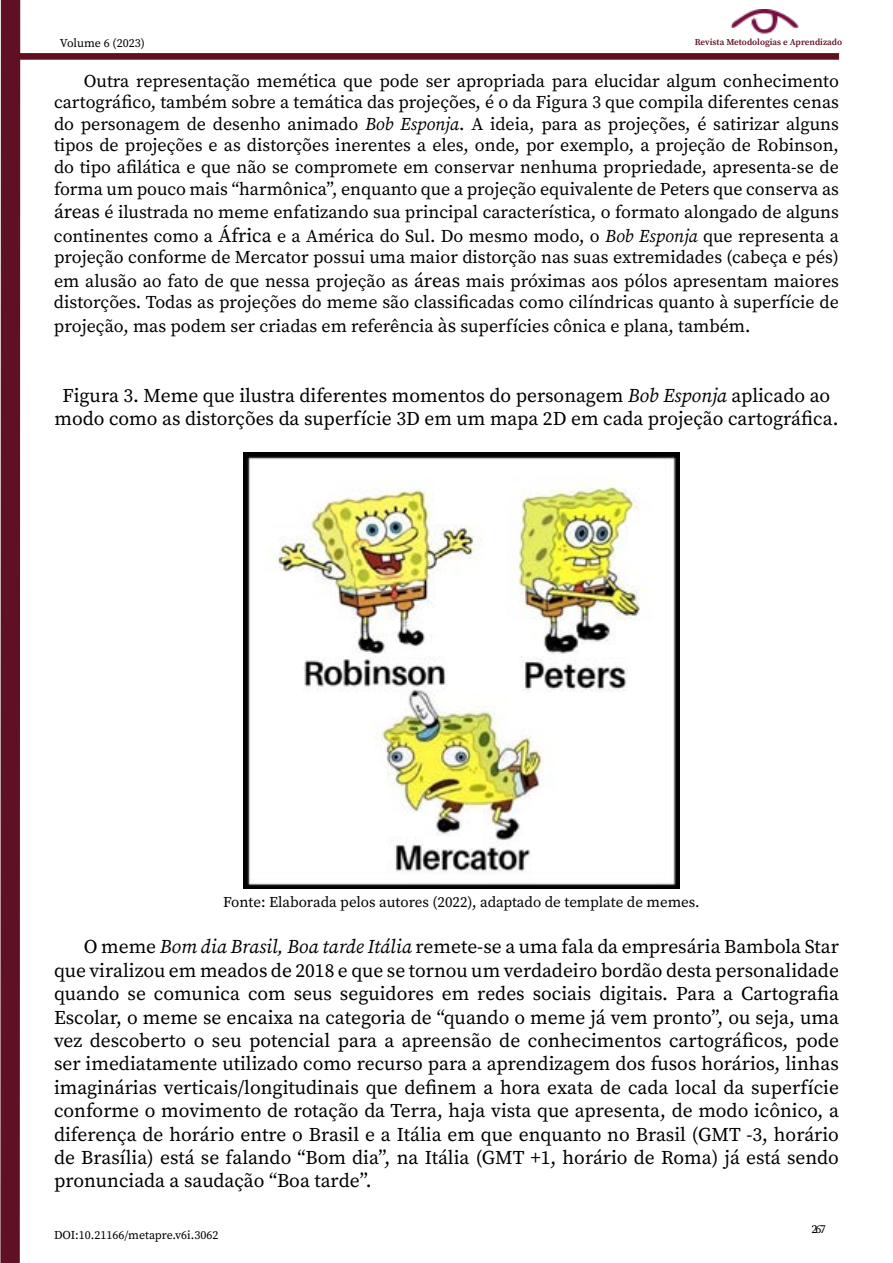
<style>
.page{position:relative;width:893px;height:1263px;background:#fff}
.page>*{position:absolute;margin:0;border:0;box-sizing:border-box;transform-origin:0 0}
.t1{font:19.5px/23.4px "Source Serif Pro";color:#000;text-align:center}
.t2{font:18px/21.6px "Source Serif Pro";color:#000}
.t3{font:15px "Source Serif Pro";color:#000}
.t4{font:12px "Source Serif Pro";color:#000}
.t5{font:600 9px "Source Serif Pro";color:#601023}
.s1{font-style:italic}
.s2{font-size:19.5px}
</style>
<div class="page">
<div style="left:0;top:0;width:20px;height:1263px;background:#5f1022"></div>
<img style="left:730px;top:9px;width:69px;height:25px">
<div style="left:19px;top:53px;width:820px;height:7px;background:#5f1022;border:1px solid #5e1021"></div>
<img style="left:243px;top:452px;width:436px;height:436px">
<p class="t4" style="left:60px;top:35px;width:86px">Volume 6 (2023)</p>
<p class="t2" style="left:54px;top:70px;width:786px;text-align:justify;text-indent:30px">Outra representação memética que pode ser apropriada para elucidar algum conhecimento cartográfico, também sobre a temática das projeções, é o da Figura 3 que compila diferentes cenas do personagem de desenho animado <span class="s1">Bob Esponja</span>. A ideia, para as projeções, é satirizar alguns tipos de projeções e as distorções inerentes a eles, onde, por exemplo, a projeção de Robinson, do tipo afilática e que não se compromete em conservar nenhuma propriedade, apresenta-se de forma um pouco mais “harmônica”, enquanto que a projeção equivalente de Peters que conserva as</p>
<p class="t2" style="left:54px;top:200px;width:786px;line-height:23.4px"><span class="s2">áreas</span> é ilustrada no meme enfatizando sua principal característica, o formato alongado de alguns continentes como a <span class="s2">África</span> e a América do Sul. Do mesmo modo, o <span class="s1">Bob Esponja</span> que representa a</p>
<p class="t2" style="left:54px;top:245px;width:786px;line-height:23.4px">projeção conforme de Mercator possui uma maior distorção nas suas extremidades (cabeça e pés) em alusão ao fato de que nessa projeção as <span class="s2">áreas</span> mais próximas aos pólos apresentam maiores</p>
<p class="t2" style="left:54px;top:290px;width:786px;line-height:23.4px">distorções. Todas as projeções do meme são classificadas como cilíndricas quanto à superfície de projeção, mas podem ser criadas em referência <span class="s2">às</span> superfícies cônica e plana, também.</p>
<p class="t5" style="left:695px;top:36px;width:149px">Revista Metodologias e Aprendizado</p>
<p class="t1" style="left:54px;top:383px;width:785px">Figura 3. Meme que ilustra diferentes momentos do personagem <span class="s1">Bob Esponja</span> aplicado ao modo como as distorções da superfície 3D em um mapa 2D em cada projeção cartográfica.</p>
<p class="t3" style="left:223px;top:891px;width:478px">Fonte: Elaborada pelos autores (2022), adaptado de template de memes.</p>
<p class="t1" style="left:54px;top:935px;width:786px;text-align:justify;text-indent:30px">O meme <span class="s1">Bom dia Brasil, Boa tarde Itália</span> remete-se a uma fala da empresária Bambola Star que viralizou em meados de 2018 e que se tornou um verdadeiro bordão desta personalidade quando se comunica com seus seguidores em redes sociais digitais. Para a Cartografia Escolar, o meme se encaixa na categoria de “quando o meme já vem pronto”, ou seja, uma vez descoberto o seu potencial para a apreensão de conhecimentos cartográficos, pode ser imediatamente utilizado como recurso para a aprendizagem dos fusos horários, linhas imaginárias verticais/longitudinais que definem a hora exata de cada local da superfície conforme o movimento de rotação da Terra, haja vista que apresenta, de modo icônico, a diferença de horário entre o Brasil e a Itália em que enquanto no Brasil (GMT -3, horário de Brasília) está se falando “Bom dia”, na Itália (GMT +1, horário de Roma) já está sendo pronunciada a saudação “Boa tarde”.</p>
<p class="t4" style="left:54px;top:1227px;width:166px">DOI:10.21166/metapre.v6i.3062</p>
<p class="t4" style="left:811px;top:1221px;width:16px">267</p>
</div>
